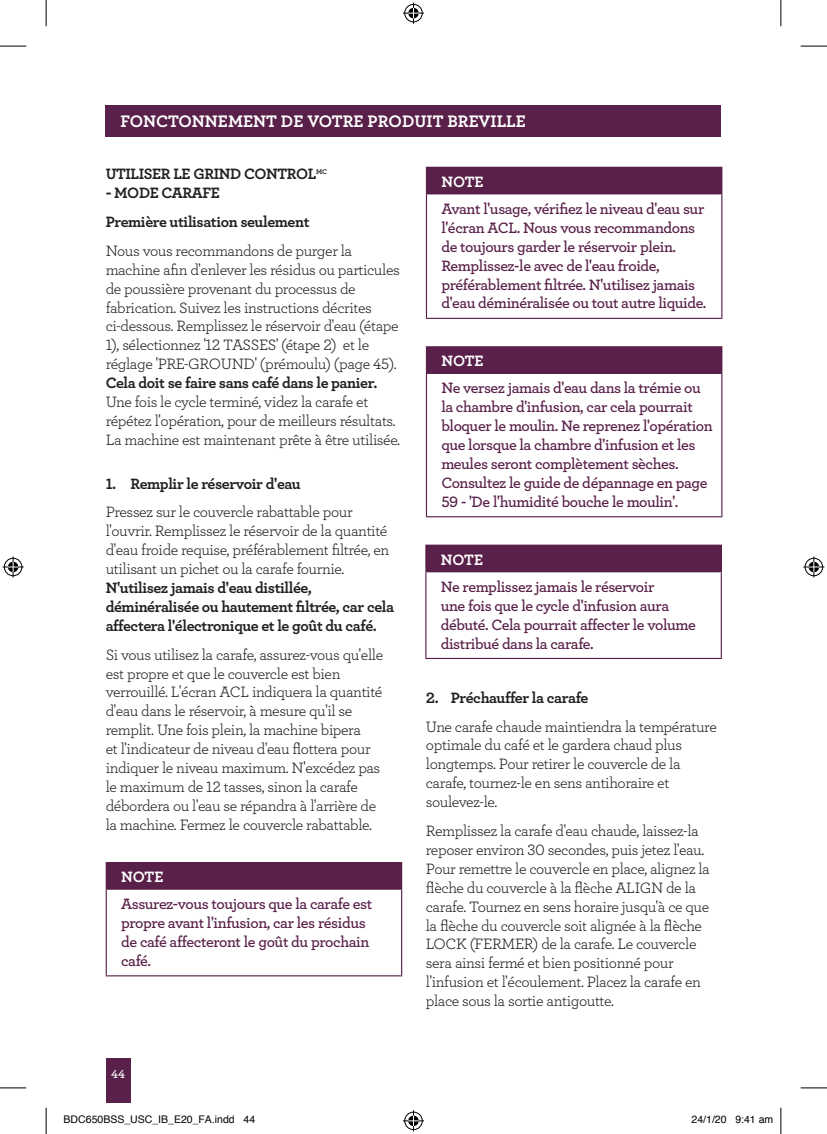
<style>
.page{position:relative;width:827px;height:1134px;background:#fff}
.page>*{position:absolute;margin:0;border:0;box-sizing:border-box;transform-origin:0 0}
.t1{font:17.5px "Archer Bold LF";color:#fff}
.t2{font:15.75px/18.9px "Archer Book LF";letter-spacing:-.025em;color:#231f20}
.t3{font:15.75px/18.9px "Archer Semibold LF";letter-spacing:-.025em;color:#592049}
.t4{font:15.75px/18.9px "Archer Bold LF";letter-spacing:-.025em;color:#231f20}
.t5{font:15.75px "Archer Bold LF";color:#fff}
.t6{font:12.25px "Archer Semibold LF";color:#fff}
.t7{font:10.5px "Helvetica";color:#000}
</style>
<div class="page">
<div style="left:106px;top:1058px;width:24px;height:45px;background:#592049"></div>
<div style="left:106px;top:106px;width:615px;height:31px;background:#592049"></div>
<div style="left:106px;top:863px;width:295px;height:26px;background:#592049"></div>
<svg style="left:401px;top:863px;width:1px;height:26px"></svg>
<hr style="left:106px;top:862px;width:296px;height:1px;background:#592049">
<hr style="left:106px;top:890px;width:1px;height:85px;background:#592049">
<hr style="left:401px;top:890px;width:1px;height:85px;background:#592049">
<hr style="left:106px;top:975px;width:296px;height:1px;background:#592049">
<hr style="left:106px;top:889px;width:296px;height:1px;background:#592049">
<div style="left:426px;top:167px;width:295px;height:27px;background:#592049"></div>
<svg style="left:721px;top:168px;width:1px;height:25px"></svg>
<hr style="left:426px;top:167px;width:296px;height:1px;background:#592049">
<hr style="left:426px;top:194px;width:1px;height:124px;background:#592049">
<hr style="left:721px;top:194px;width:1px;height:124px;background:#592049">
<hr style="left:426px;top:318px;width:296px;height:1px;background:#592049">
<hr style="left:426px;top:193px;width:296px;height:1px;background:#592049">
<div style="left:426px;top:347px;width:295px;height:26px;background:#592049"></div>
<svg style="left:721px;top:347px;width:1px;height:26px"></svg>
<hr style="left:426px;top:346px;width:296px;height:1px;background:#592049">
<hr style="left:426px;top:374px;width:1px;height:142px;background:#592049">
<hr style="left:721px;top:374px;width:1px;height:142px;background:#592049">
<hr style="left:426px;top:516px;width:296px;height:1px;background:#592049">
<hr style="left:426px;top:373px;width:296px;height:1px;background:#592049">
<div style="left:426px;top:545px;width:295px;height:27px;background:#592049"></div>
<svg style="left:425px;top:546px;width:1px;height:25px"></svg>
<hr style="left:425px;top:545px;width:296px;height:1px;background:#592049">
<hr style="left:425px;top:572px;width:1px;height:86px;background:#592049">
<hr style="left:720px;top:572px;width:1px;height:86px;background:#592049">
<hr style="left:425px;top:658px;width:296px;height:1px;background:#592049">
<hr style="left:425px;top:571px;width:296px;height:1px;background:#592049">
<svg style="left:0;top:46px;width:26px;height:1px"></svg>
<svg style="left:800px;top:46px;width:26px;height:1px"></svg>
<svg style="left:0;top:1088px;width:26px;height:1px"></svg>
<svg style="left:800px;top:1088px;width:26px;height:1px"></svg>
<svg style="left:46px;top:0;width:1px;height:26px"></svg>
<svg style="left:46px;top:1108px;width:1px;height:26px"></svg>
<svg style="left:780px;top:0;width:1px;height:26px"></svg>
<svg style="left:780px;top:1108px;width:1px;height:26px"></svg>
<svg style="left:403px;top:3px;width:21px;height:21px"></svg>
<svg style="left:403px;top:1110px;width:21px;height:21px"></svg>
<svg style="left:3px;top:556px;width:21px;height:21px"></svg>
<svg style="left:803px;top:556px;width:21px;height:21px"></svg>
<p class="t1" style="left:121px;top:110px;width:407px">FONCTONNEMENT DE VOTRE PRODUIT BREVILLE</p>
<p class="t4" style="left:106px;top:164px;width:223px">UTILISER LE GRIND CONTROL<sup>MC</sup></p>
<p class="t4" style="left:106px;top:178px;width:205px;line-height:28.9px">- MODE CARAFE<br>Première utilisation seulement</p>
<p class="t2" style="left:106px;top:241px;width:296px">Nous vous recommandons de purger la machine afin d'enlever les résidus ou particules de poussière provenant du processus de fabrication. Suivez les instructions décrites ci-dessous. Remplissez le réservoir d'eau (étape 1), sélectionnez '12 TASSES' (étape 2) et le réglage 'PRE-GROUND' (prémoulu) (page 45).</p>
<p class="t4" style="left:106px;top:373px;width:273px">Cela doit se faire sans café dans le panier.</p>
<p class="t2" style="left:106px;top:392px;width:296px">Une fois le cycle terminé, videz la carafe et répétez l'opération, pour de meilleurs résultats.<br>La machine est maintenant prête à être utilisée.</p>
<p class="t4" style="left:106px;top:473px;width:196px">1. Remplir le réservoir d'eau</p>
<p class="t2" style="left:106px;top:502px;width:285px">Pressez sur le couvercle rabattable pour l'ouvrir. Remplissez le réservoir de la quantité d'eau froide requise, préférablement filtrée, en utilisant un pichet ou la carafe fournie.</p>
<p class="t4" style="left:106px;top:578px;width:290px">N'utilisez jamais d'eau distillée, déminéralisée ou hautement filtrée, car cela affectera l'électronique et le goût du café.</p>
<p class="t2" style="left:106px;top:644px;width:279px">Si vous utilisez la carafe, assurez-vous qu'elle est propre et que le couvercle est bien verrouillé. L'écran ACL indiquera la quantité d'eau dans le réservoir, à mesure qu'il se remplit. Une fois plein, la machine bipera<br>et l'indicateur de niveau d'eau flottera pour indiquer le niveau maximum. N'excédez pas le maximum de 12 tasses, sinon la carafe débordera ou l'eau se répandra à l'arrière de la machine. Fermez le couvercle rabattable.</p>
<p class="t5" style="left:121px;top:867px;width:44px">NOTE</p>
<p class="t3" style="left:121px;top:894px;width:253px">Assurez-vous toujours que la carafe est propre avant l'infusion, car les résidus de café affecteront le goût du prochain café.</p>
<p class="t6" style="left:111px;top:1066px;width:15px">44</p>
<p class="t5" style="left:441px;top:172px;width:44px">NOTE</p>
<p class="t3" style="left:441px;top:199px;width:266px">Avant l'usage, vérifiez le niveau d'eau sur l'écran ACL. Nous vous recommandons de toujours garder le réservoir plein.<br>Remplissez-le avec de l'eau froide, préférablement filtrée. N'utilisez jamais d'eau déminéralisée ou tout autre liquide.</p>
<p class="t5" style="left:441px;top:351px;width:44px">NOTE</p>
<p class="t3" style="left:441px;top:378px;width:273px">Ne versez jamais d'eau dans la trémie ou la chambre d'infusion, car cela pourrait bloquer le moulin. Ne reprenez l'opération que lorsque la chambre d'infusion et les meules seront complètement sèches.<br>Consultez le guide de dépannage en page 59 - 'De l'humidité bouche le moulin'.</p>
<p class="t5" style="left:440px;top:550px;width:44px">NOTE</p>
<p class="t3" style="left:440px;top:577px;width:256px">Ne remplissez jamais le réservoir<br>une fois que le cycle d'infusion aura débuté. Cela pourrait affecter le volume distribué dans la carafe.</p>
<p class="t4" style="left:426px;top:688px;width:164px">2. Préchauffer la carafe</p>
<p class="t2" style="left:426px;top:716px;width:292px">Une carafe chaude maintiendra la température optimale du café et le gardera chaud plus longtemps. Pour retirer le couvercle de la carafe, tournez-le en sens antihoraire et soulevez-le.</p>
<p class="t2" style="left:426px;top:821px;width:285px">Remplissez la carafe d'eau chaude, laissez-la reposer environ 30 secondes, puis jetez l'eau.<br>Pour remettre le couvercle en place, alignez la flèche du couvercle à la flèche ALIGN de la carafe. Tournez en sens horaire jusqu'à ce que la flèche du couvercle soit alignée à la flèche LOCK (FERMER) de la carafe. Le couvercle sera ainsi fermé et bien positionné pour l'infusion et l'écoulement. Placez la carafe en place sous la sortie antigoutte.</p>
<p class="t7" style="left:64px;top:1112px;width:193px">BDC650BSS_USC_IB_E20_FA.indd 44</p>
<p class="t7" style="left:691px;top:1112px;width:83px">24/1/20 9:41 am</p>
</div>
